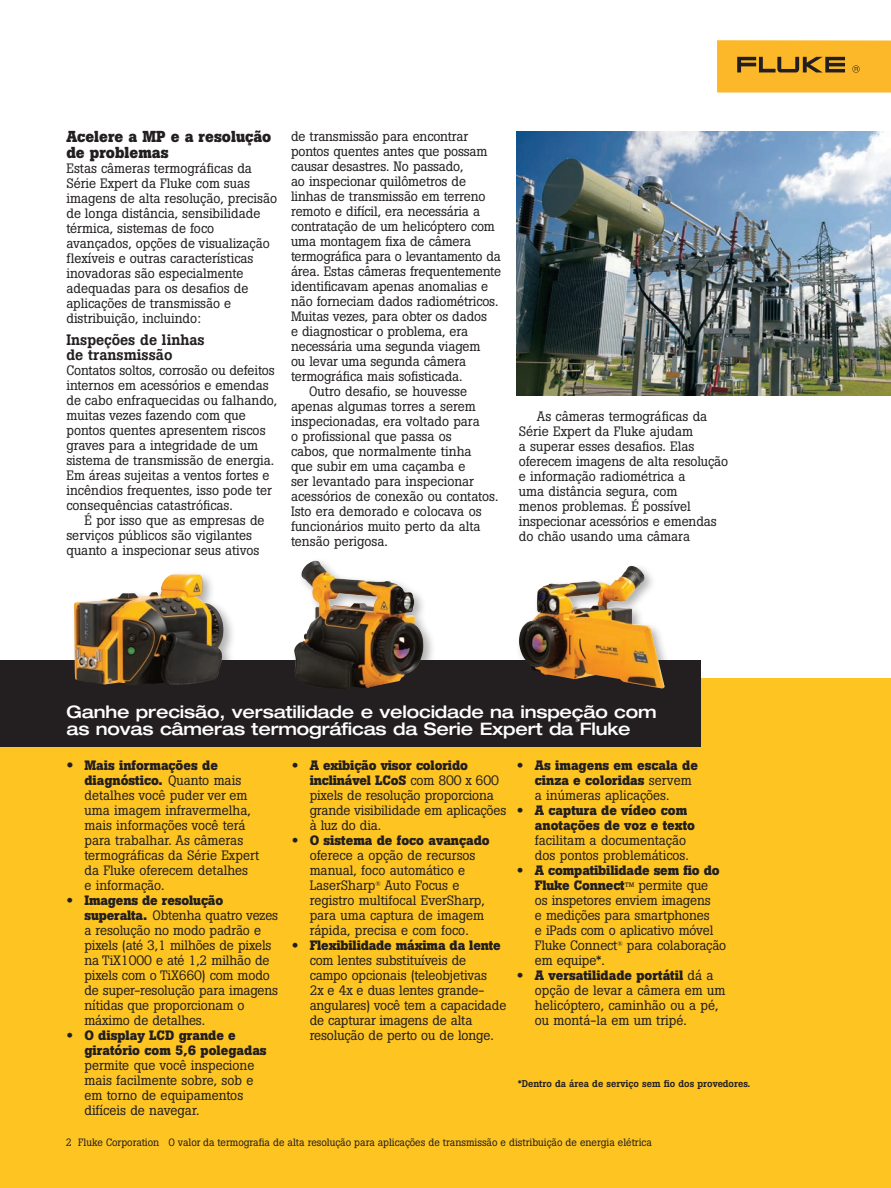
<style>
.page{position:relative;width:891px;height:1188px;background:#fff}
.page>*{position:absolute;margin:0;border:0;box-sizing:border-box;transform-origin:0 0}
.t1{font:500 expanded 17.25px/17.2px "Helvetica Neue LT Pro";letter-spacing:-.01em;color:#fff}
.t2{font:700 15.75px/15.8px "Boton Pro";color:#231f20}
.t3{font:500 15px/15px "Boton Pro";color:#231f20}
.t4{font:13.5px/15px "Boton Pro";color:#231f20}
.t5{font:700 13.5px/15px "Boton Pro";color:#231f20}
.t6{font:13.5px "Boton Pro";letter-spacing:-.02em;color:#231f20}
.t7{font:10.5px "Boton Pro";color:#231f20}
.t8{font:500 9.75px "Boton Pro";color:#231f20}
.s1{font-family:"Helvetica Neue LT Pro";font-weight:700;font-stretch:expanded;font-size:14.25px}
.s2{font-weight:700}
.s3{font-family:"Helvetica Neue LT Pro";font-weight:700;font-stretch:expanded}
.s4{font-family:"Helvetica Neue LT Pro";font-stretch:expanded}
.s5{font-weight:400}
</style>
<div class="page">
<div style="left:0;top:678px;width:891px;height:510px;background:#fec422"></div>
<div style="left:717px;top:40px;width:174px;height:52px;background:#fcb828"></div>
<svg style="left:737px;top:57px;width:108px;height:15px"></svg>
<svg style="left:852px;top:65px;width:8px;height:8px"></svg>
<div style="left:0;top:660px;width:700px;height:86px;background:#231f20"></div>
<div style="left:71px;top:570px;width:165px;height:128px;background:#231f20;opacity:.35"></div>
<img style="left:74px;top:573px;width:152px;height:112px">
<div style="left:291px;top:558px;width:146px;height:145px;background:#231f20;opacity:.35"></div>
<img style="left:293px;top:561px;width:132px;height:130px">
<div style="left:516px;top:563px;width:161px;height:138px;background:#231f20;opacity:.35"></div>
<img style="left:519px;top:566px;width:146px;height:123px">
<img style="left:517px;top:132px;width:374px;height:264px">
<p class="t2" style="left:66px;top:129px;width:207px">Acelere a MP e a resolução de problemas</p>
<p class="t4" style="left:66px;top:161px;width:212px">Estas câmeras termográficas da<br>Série Expert da Fluke com suas imagens de alta resolução, precisão de longa distância, sensibilidade térmica, sistemas de foco avançados, opções de visualização flexíveis e outras características inovadoras são especialmente adequadas para os desafios de aplicações de transmissão e distribuição, incluindo:</p>
<p class="t3" style="left:66px;top:332px;width:140px">Inspeções de linhas de transmissão</p>
<p class="t4" style="left:66px;top:363px;width:212px">Contatos soltos, corrosão ou defeitos internos em acessórios e emendas de cabo enfraquecidas ou falhando, muitas vezes fazendo com que pontos quentes apresentem riscos graves para a integridade de um sistema de transmissão de energia.<br>Em áreas sujeitas a ventos fortes e incêndios frequentes, isso pode ter consequências catastróficas.</p>
<p class="t4" style="left:66px;top:513px;width:200px;text-indent:18px">É por isso que as empresas de serviços públicos são vigilantes quanto a inspecionar seus ativos</p>
<p class="t4" style="left:291px;top:129px;width:179px">de transmissão para encontrar</p>
<p class="t4" style="left:291px;top:144px;width:198px">pontos quentes antes que possam</p>
<p class="t4" style="left:291px;top:159px;width:174px">causar desastres. No passado,</p>
<p class="t4" style="left:291px;top:174px;width:177px">ao inspecionar quilômetros de</p>
<p class="t4" style="left:291px;top:189px;width:196px">linhas de transmissão em terreno</p>
<p class="t4" style="left:291px;top:204px;width:190px">remoto e difícil, era necessária a</p>
<p class="t4" style="left:291px;top:219px;width:205px">contratação de um helicóptero com</p>
<p class="t4" style="left:291px;top:234px;width:182px">uma montagem fixa de câmera</p>
<p class="t6" style="left:291px;top:247px;width:211px">termográfica para o levantamento da</p>
<p class="t4" style="left:291px;top:264px;width:212px">área. Estas câmeras frequentemente</p>
<p class="t4" style="left:291px;top:279px;width:199px">identificavam apenas anomalias e</p>
<p class="t4" style="left:291px;top:294px;width:209px">não forneciam dados radiométricos.</p>
<p class="t4" style="left:291px;top:309px;width:197px">Muitas vezes, para obter os dados</p>
<p class="t4" style="left:291px;top:324px;width:178px">e diagnosticar o problema, era</p>
<p class="t4" style="left:291px;top:339px;width:191px">necessária uma segunda viagem</p>
<p class="t4" style="left:291px;top:354px;width:177px">ou levar uma segunda câmera</p>
<p class="t4" style="left:291px;top:369px;width:173px">termográfica mais sofisticada.</p>
<p class="t4" style="left:309px;top:384px;width:160px">Outro desafio, se houvesse</p>
<p class="t4" style="left:291px;top:399px;width:186px">apenas algumas torres a serem</p>
<p class="t4" style="left:291px;top:414px;width:190px">inspecionadas, era voltado para</p>
<p class="t4" style="left:291px;top:429px;width:162px">o profissional que passa os</p>
<p class="t4" style="left:291px;top:444px;width:182px">cabos, que normalmente tinha</p>
<p class="t4" style="left:291px;top:459px;width:176px">que subir em uma caçamba e</p>
<p class="t4" style="left:291px;top:474px;width:185px">ser levantado para inspecionar</p>
<p class="t4" style="left:291px;top:489px;width:209px">acessórios de conexão ou contatos.</p>
<p class="t4" style="left:291px;top:504px;width:192px">Isto era demorado e colocava os</p>
<p class="t4" style="left:291px;top:519px;width:191px">funcionários muito perto da alta</p>
<p class="t4" style="left:291px;top:534px;width:98px">tensão perigosa.</p>
<p class="t4" style="left:519px;top:408px;width:211px;text-indent:18px">As câmeras termográficas da<br>Série Expert da Fluke ajudam<br>a superar esses desafios. Elas oferecem imagens de alta resolução e informação radiométrica a<br>uma distância segura, com<br>menos problemas. É possível inspecionar acessórios e emendas do chão usando uma câmara</p>
<p class="t1" style="left:66px;top:702px;width:592px">Ganhe precisão, versatilidade e velocidade na inspeção com as novas câmeras termográficas da Serie Expert da Fluke</p>
<p class="t4" style="left:84px;top:758px;width:176px;text-indent:-18px"><span class="s1">•</span> <span class="s2">Mais informações de diagnóstico.</span> Quanto mais detalhes você puder ver em uma imagem infravermelha, mais informações você terá para trabalhar. As câmeras termográficas da Série Expert da Fluke oferecem detalhes<br>e informação.</p>
<p class="t4" style="left:84px;top:893px;width:195px;text-indent:-18px"><span class="s3">•</span> <span class="s2">Imagens de resolução superalta.</span> Obtenha quatro vezes a resolução no modo padrão e pixels (até 3,1 milhões de pixels na TiX1000 e até 1,2 milhão de pixels com o TiX660) com modo de super-resolução para imagens nítidas que proporcionam o máximo de detalhes.</p>
<p class="t5" style="left:84px;top:1028px;width:184px;text-indent:-18px"><span class="s4">•</span> O display LCD grande e giratório com 5,6 polegadas</p>
<p class="t4" style="left:84px;top:1058px;width:172px">permite que você inspecione mais facilmente sobre, sob e em torno de equipamentos difíceis de navegar.</p>
<p class="t4" style="left:310px;top:758px;width:198px;text-indent:-18px"><span class="s3">•</span> <span class="s2">A exibição visor colorido inclinável LCoS</span> com 800 x 600 pixels de resolução proporciona grande visibilidade em aplicações à luz do dia.</p>
<p class="t4" style="left:310px;top:833px;width:182px;text-indent:-18px"><span class="s3">•</span> <span class="s2">O sistema de foco avançado </span>oferece a opção de recursos manual, foco automático e<br>LaserSharp<sup>®</sup> Auto Focus e registro multifocal EverSharp, para uma captura de imagem rápida, precisa e com foco.</p>
<p class="t4" style="left:310px;top:938px;width:198px;text-indent:-18px"><span class="s3">•</span> <span class="s2">Flexibilidade máxima da lente </span>com lentes substituíveis de campo opcionais (teleobjetivas<br>2x e 4x e duas lentes grande&shy;angulares) você tem a capacidade de capturar imagens de alta resolução de perto ou de longe.</p>
<p class="t5" style="left:535px;top:758px;width:164px;text-indent:-18px"><span class="s4">•</span> As imagens em escala de cinza e coloridas <span class="s5">servem a inúmeras aplicações.</span></p>
<p class="t5" style="left:535px;top:803px;width:162px;text-indent:-18px"><span class="s4">•</span> A captura de vídeo com anotações de voz e texto</p>
<p class="t4" style="left:535px;top:833px;width:155px">facilitam a documentação dos pontos problemáticos.</p>
<p class="t4" style="left:535px;top:863px;width:193px;text-indent:-18px"><span class="s3">•</span> <span class="s2">A compatibilidade sem fio do<br>Fluke Connect</span>™ permite que<br>os inspetores enviem imagens<br>e medições para smartphones<br>e iPads com o aplicativo móvel<br>Fluke Connect<sup>®</sup> para colaboração em equipe*.</p>
<p class="t4" style="left:535px;top:968px;width:192px;text-indent:-18px"><span class="s3">•</span> <span class="s2">A versatilidade portátil</span> dá a opção de levar a câmera em um helicóptero, caminhão ou a pé, ou montá-la em um tripé.</p>
<p class="t8" style="left:518px;top:1078px;width:234px">*Dentro da área de serviço sem fio dos provedores.</p>
<p class="t7" style="left:66px;top:1136px;width:587px">2 Fluke Corporation O valor da termografia de alta resolução para aplicações de transmissão e distribuição de energia elétrica</p>
</div>
